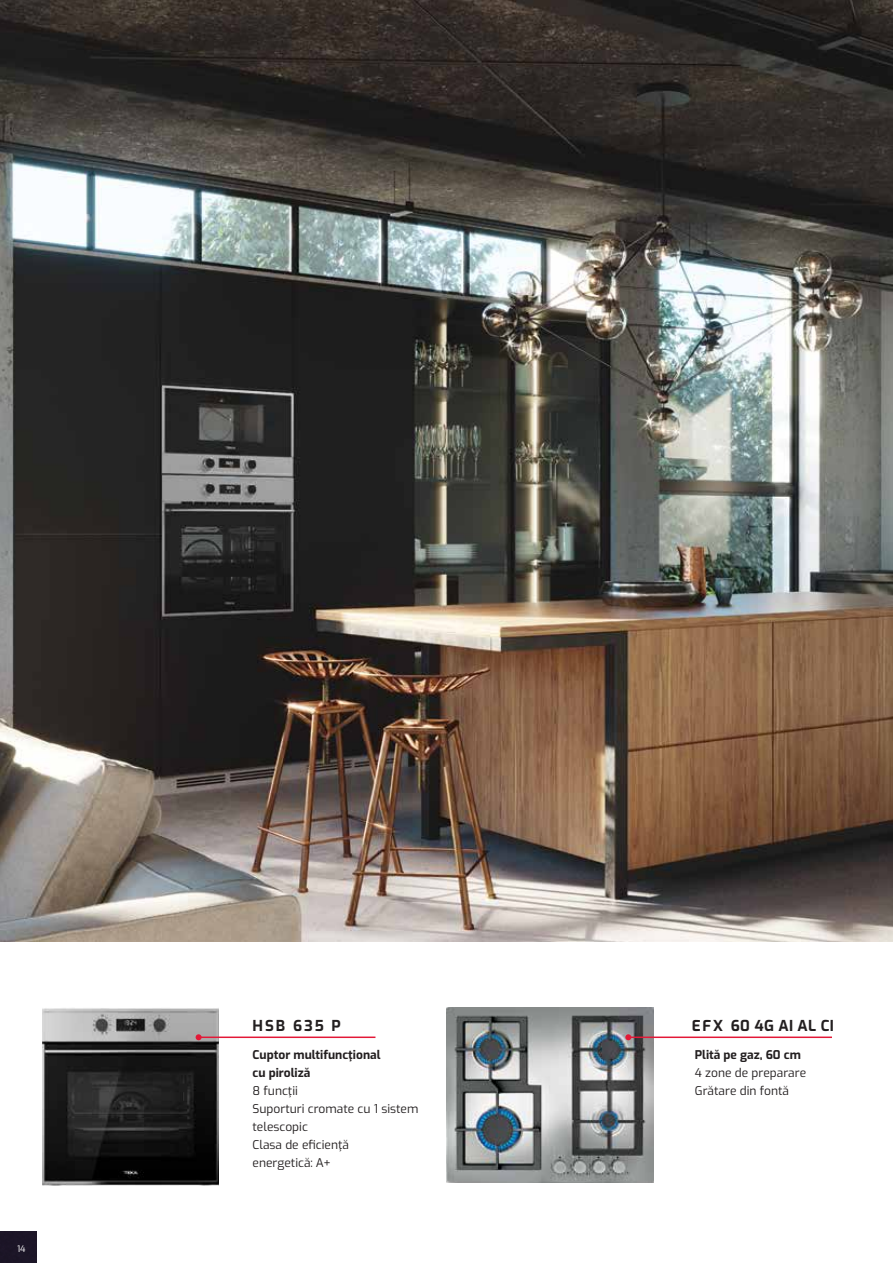
<style>
.page{position:relative;width:893px;height:1263px;background:#fff}
.page>*{position:absolute;margin:0;border:0;box-sizing:border-box;transform-origin:0 0}
.t1{font:700 15px "Exo";letter-spacing:.02em;color:#231f20}
.t2{font:700 15px "Exo";letter-spacing:.12em;color:#231f20}
.t3{font:12px/18px "Exo";color:#231f20}
.t4{font:700 12px/18px "Exo";color:#231f20}
.t5{font:9px "Exo";color:#fff}
</style>
<div class="page">
<img style="left:0;top:1232px;width:37px;height:31px">
<img style="left:0;top:0;width:893px;height:942px">
<img style="left:446px;top:1007px;width:208px;height:175px">
<img style="left:43px;top:1008px;width:176px;height:177px">
<hr style="left:199px;top:1036px;width:176px;height:2px;background:#e31837">
<svg style="left:196px;top:1034px;width:6px;height:6px"></svg>
<hr style="left:628px;top:1036px;width:204px;height:2px;background:#e31837">
<svg style="left:625px;top:1034px;width:6px;height:6px"></svg>
<p class="t5" style="left:17px;top:1242px;width:10px">14</p>
<p class="t2" style="left:253px;top:1014px;width:90px">HSB 635 P</p>
<p class="t1" style="left:692px;top:1014px;width:144px">EFX 60 4G AI AL CI</p>
<p class="t4" style="left:253px;top:1045px;width:129px">Cuptor multifuncţional cu piroliză</p>
<p class="t3" style="left:253px;top:1081px;width:167px">8 funcţii<br>Suporturi cromate cu 1 sistem telescopic<br>Clasa de eficienţă<br>energetică: A+</p>
<p class="t4" style="left:695px;top:1045px;width:108px">Plită pe gaz, 60 cm</p>
<p class="t3" style="left:695px;top:1063px;width:113px">4 zone de preparare<br>Grătare din fontă</p>
</div>
